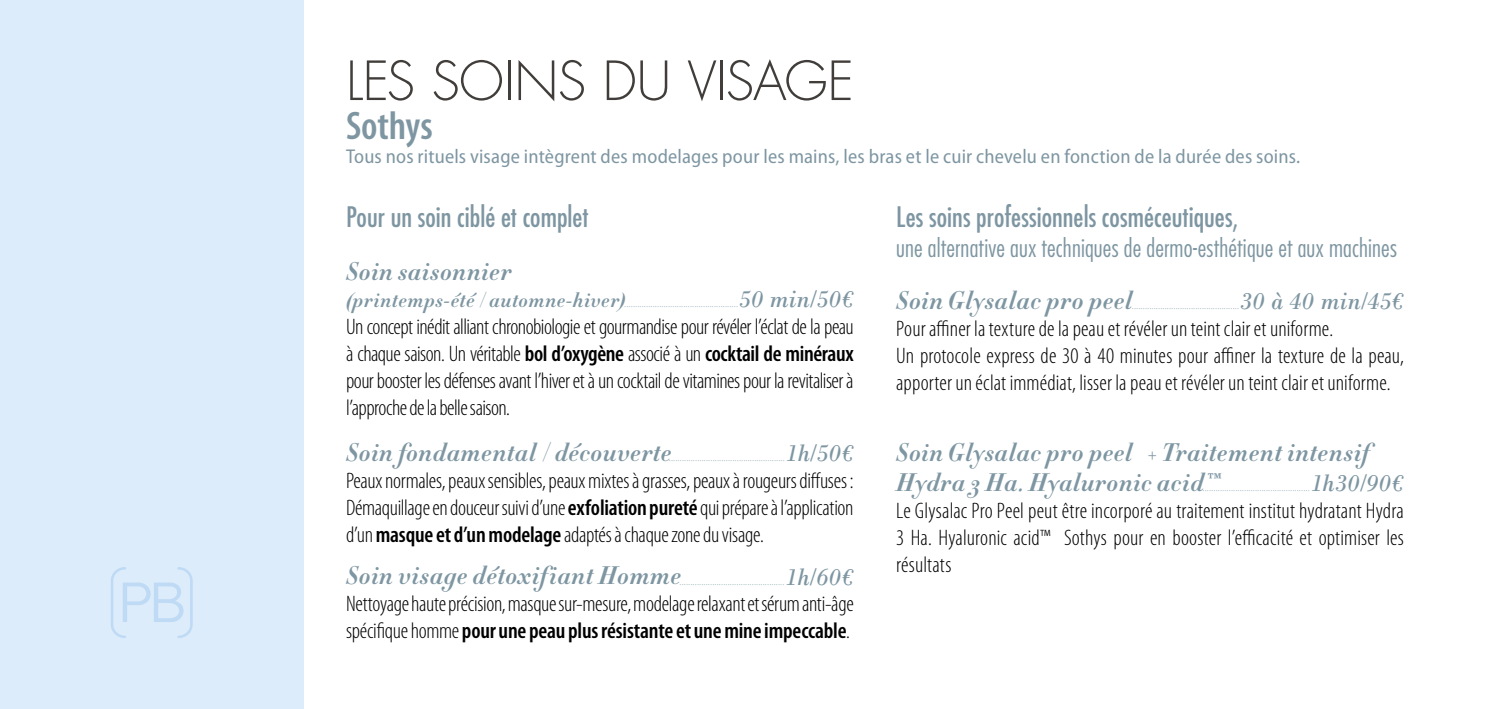
<style>
.page{position:relative;width:1489px;height:709px;background:#fff}
.page>*{position:absolute;margin:0;border:0;box-sizing:border-box;transform-origin:0 0}
.t1{font:300 52.5px "Futura Std";letter-spacing:-.015em;color:#413d3a}
.t2{font:600 condensed 40px "Myriad Pro";letter-spacing:-.005em;color:#7e96a2}
.t3{font:condensed 27.5px "Futura Std";color:#7e96a2}
.t4{font:italic 700 25px/30px "Didot HTF 06";letter-spacing:.015em;color:#7e96a2}
.t5{font:300 condensed 25px "Futura Std";letter-spacing:.005em;color:#7e96a2}
.t6{font:italic 25px "Bodoni";letter-spacing:-.005em;color:#7e96a2}
.t7{font:300 condensed 22.5px/27px "Myriad Pro";color:#000;text-align:justify}
.t8{font:semi-condensed 20px "Myriad Pro";letter-spacing:.01em;color:#7e96a2}
.t9{font:italic 700 20px "Didot HTF 06";letter-spacing:.02em;color:#7e96a2}
.t10{font:italic 7.5px "Bodoni";color:#7e96a2}
.s1{font-weight:600}
</style>
<div class="page">
<div style="left:0;top:0;width:303px;height:709px;background:#ddecfa"></div>
<svg style="left:111px;top:567px;width:82px;height:71px"></svg>
<p class="t1" style="left:346px;top:49px;width:509px">LES SOINS DU VISAGE</p>
<p class="t2" style="left:346px;top:101px;width:88px">Sothys</p>
<p class="t8" style="left:346px;top:145px;width:955px">Tous nos rituels visage intègrent des modelages pour les mains, les bras et le cuir chevelu en fonction de la durée des soins.</p>
<p class="t3" style="left:346px;top:200px;width:244px">Pour un soin ciblé et complet</p>
<p class="t3" style="left:896px;top:200px;width:343px">Les soins professionnels cosméceutiques,</p>
<p class="t5" style="left:896px;top:233px;width:502px">une alternative aux techniques de dermo-esthétique et aux machines</p>
<p class="t4" style="left:346px;top:257px;width:167px">Soin saisonnier</p>
<p class="t9" style="left:346px;top:287px;width:281px">(printemps-été / automne-hiver)</p>
<p class="t7" style="left:346px;top:313px;width:509px">Un concept inédit alliant chronobiologie et gourmandise pour révéler l’éclat de la peau à chaque saison. Un véritable <span class="s1">bol d’oxygène</span> associé à un <span class="s1">cocktail de minéraux </span>pour booster les défenses avant l’hiver et à un cocktail de vitamines pour la revitaliser à l’approche de la belle saison.</p>
<p class="t4" style="left:896px;top:286px;width:238px">Soin Glysalac pro peel</p>
<p class="t7" style="left:896px;top:314px;width:438px">Pour affiner la texture de la peau et révéler un teint clair et uniforme.</p>
<p class="t7" style="left:896px;top:341px;width:509px">Un protocole express de 30 à 40 minutes pour affiner la texture de la peau, apporter un éclat immédiat, lisser la peau et révéler un teint clair et uniforme.</p>
<p class="t6" style="left:739px;top:284px;width:116px">50 min/50€</p>
<p class="t6" style="left:1240px;top:286px;width:165px">30 à 40 min/45€</p>
<p class="t10" style="left:624px;top:300px;width:116px">....................................................</p>
<p class="t10" style="left:1131px;top:302px;width:109px">.................................................</p>
<p class="t4" style="left:346px;top:438px;width:327px">Soin fondamental / découverte</p>
<p class="t7" style="left:346px;top:466px;width:509px">Peaux normales, peaux sensibles, peaux mixtes à grasses, peaux à rougeurs diffuses :<br>Démaquillage en douceur suivi d’une <span class="s1">exfoliation pureté</span> qui prépare à l’application d’un <span class="s1">masque et d’un modelage</span> adaptés à chaque zone du visage.</p>
<p class="t6" style="left:786px;top:438px;width:69px">1h/50€</p>
<p class="t10" style="left:669px;top:454px;width:118px">.....................................................</p>
<p class="t4" style="left:346px;top:561px;width:336px">Soin visage détoxifiant Homme</p>
<p class="t7" style="left:346px;top:590px;width:509px">Nettoyage haute précision, masque sur-mesure, modelage relaxant et sérum anti-âge spécifique homme <span class="s1">pour une peau plus résistante et une mine impeccable</span>.</p>
<p class="t6" style="left:786px;top:561px;width:69px">1h/60€</p>
<p class="t10" style="left:679px;top:577px;width:107px">................................................</p>
<p class="t4" style="left:896px;top:438px;width:475px">Soin Glysalac pro peel + Traitement intensif<br>Hydra 3 Ha. Hyaluronic acid™</p>
<p class="t7" style="left:896px;top:496px;width:509px">Le Glysalac Pro Peel peut être incorporé au traitement institut hydratant Hydra 3 Ha. Hyaluronic acid™ Sothys pour en booster l’efficacité et optimiser les résultats</p>
<p class="t6" style="left:1310px;top:468px;width:94px">1h30/90€</p>
<p class="t10" style="left:1202px;top:484px;width:109px">.................................................</p>
</div>
